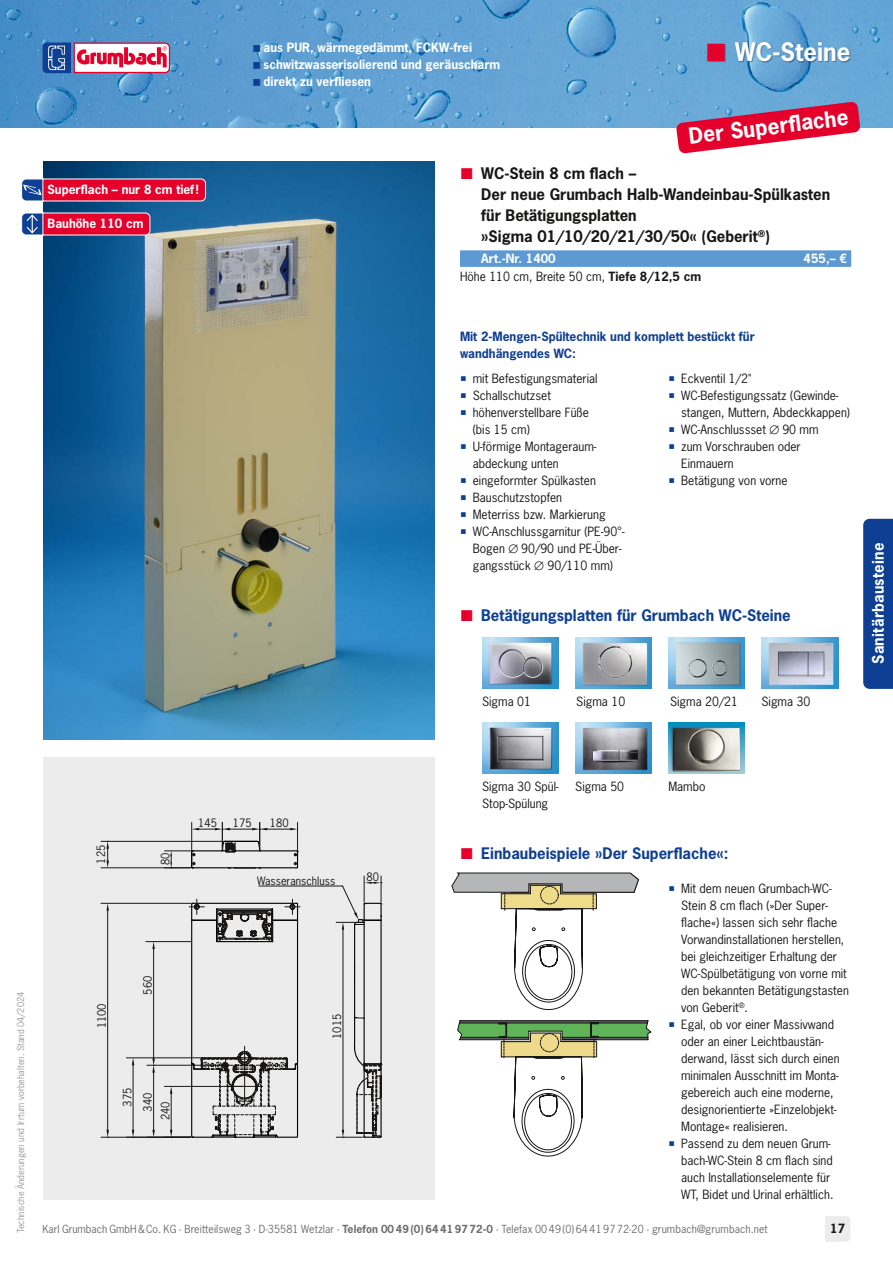
<style>
.page{position:relative;width:893px;height:1263px;background:#fff}
.page>*{position:absolute;margin:0;border:0;box-sizing:border-box;transform-origin:0 0}
.t1{font:700 24px "News Gothic Std";color:#fff}
.t2{font:700 21px "News Gothic Std";color:#fff}
.t3{font:700 15px/21px "News Gothic Std";color:#181716}
.t4{font:700 15px "News Gothic Std";color:#0f3f93}
.t5{font:700 15px "News Gothic Std";letter-spacing:.015em;color:#fff}
.t6{font:12px/17px "News Gothic Std";color:#181716}
.t7{font:700 12px/17px "News Gothic Std";color:#fff}
.t8{font:700 12px/17px "News Gothic Std";color:#0f3f93}
.t9{font:700 12px "News Gothic Std";color:#181716}
.t10{font:10.95px "News Gothic Std";color:#181716}
.t11{font:10.5px "News Gothic Std";letter-spacing:.01em;color:#6e6e6e}
.t12{font:9px "News Gothic Std";color:#9c9c9d}
.s1{font-weight:700}
.s2{color:#0f3f93}
</style>
<div class="page">
<img style="left:0;top:0;width:893px;height:128px">
<svg style="left:43px;top:43px;width:127px;height:30px"></svg>
<svg style="left:825px;top:1216px;width:25px;height:26px"></svg>
<div style="left:707px;top:42px;width:144px;height:21px;background:#181716;opacity:.4"></div>
<div style="left:863px;top:519px;width:30px;height:170px;background:#0f3f93"></div>
<div style="left:460px;top:250px;width:391px;height:17px;background:#5d9ad3"></div>
<img style="left:43px;top:162px;width:391px;height:578px">
<img style="left:482px;top:638px;width:77px;height:51px">
<img style="left:482px;top:723px;width:77px;height:51px">
<img style="left:575px;top:638px;width:77px;height:51px">
<img style="left:668px;top:638px;width:77px;height:51px">
<img style="left:761px;top:638px;width:77px;height:51px">
<img style="left:575px;top:723px;width:77px;height:51px">
<img style="left:668px;top:723px;width:77px;height:51px">
<div style="left:43px;top:757px;width:391px;height:442px;background:#ececec"></div>
<svg style="left:100px;top:903px;width:64px;height:235px"></svg>
<svg style="left:106px;top:903px;width:3px;height:8px"></svg>
<svg style="left:106px;top:1130px;width:3px;height:8px"></svg>
<hr style="left:147px;top:1065px;width:77px;height:1px;background:#181716">
<hr style="left:153px;top:1070px;width:1px;height:62px;background:#181716">
<svg style="left:152px;top:1130px;width:3px;height:7px"></svg>
<hr style="left:153px;top:947px;width:1px;height:113px;background:#181716">
<svg style="left:152px;top:942px;width:3px;height:7px"></svg>
<svg style="left:152px;top:1058px;width:3px;height:15px"></svg>
<hr style="left:126px;top:1057px;width:117px;height:1px;background:#181716">
<hr style="left:126px;top:1137px;width:65px;height:1px;background:#181716">
<hr style="left:133px;top:1063px;width:1px;height:69px;background:#181716">
<svg style="left:132px;top:1058px;width:2px;height:7px"></svg>
<svg style="left:132px;top:1130px;width:2px;height:8px"></svg>
<hr style="left:101px;top:867px;width:90px;height:1px;background:#181716">
<hr style="left:101px;top:841px;width:122px;height:1px;background:#181716">
<svg style="left:106px;top:841px;width:3px;height:27px"></svg>
<svg style="left:164px;top:822px;width:218px;height:316px"></svg>
<svg style="left:451px;top:872px;width:188px;height:139px"></svg>
<svg style="left:457px;top:1020px;width:194px;height:136px"></svg>
<svg style="left:21px;top:212px;width:130px;height:24px;background:#c52b56"></svg>
<svg style="left:21px;top:178px;width:185px;height:24px;background:#cc254f"></svg>
<svg style="left:676px;top:102px;width:184px;height:52px"></svg>
<svg style="left:707px;top:44px;width:18px;height:17px"></svg>
<svg style="left:253px;top:45px;width:7px;height:7px"></svg>
<svg style="left:253px;top:62px;width:7px;height:7px"></svg>
<svg style="left:253px;top:79px;width:7px;height:7px"></svg>
<p class="t7" style="left:48px;top:181px;width:153px">Superflach – nur 8 cm tief!</p>
<p class="t7" style="left:48px;top:215px;width:97px">Bauhöhe 110 cm</p>
<p class="t7" style="left:264px;top:39px;width:238px">aus PUR, wärmegedämmt, FCKW-frei schwitzwasserisolierend und geräuscharm direkt zu verfliesen</p>
<h1 class="t1" style="left:735px;top:36px;width:117px">WC-Steine</h1>
<h2 class="t2" style="left:687px;top:123px;width:162px;rotate:-7deg">Der Superfl ache</h2>
<p class="t3" style="left:481px;top:162px;width:350px">WC-Stein 8 cm flach –<br>Der neue Grumbach Halb-Wandeinbau-Spülkasten für Betätigungsplatten<br>»Sigma 01/10/20/21/30/50« (Geberit<sup>®</sup>)</p>
<p class="t7" style="left:481px;top:250px;width:76px">Art.-Nr. 1400</p>
<p class="t7" style="left:804px;top:250px;width:45px">455,– €</p>
<p class="t6" style="left:460px;top:268px;width:243px">Höhe 110 cm, Breite 50 cm, <span class="s1">Tiefe 8/12,5 cm</span></p>
<p class="t8" style="left:460px;top:328px;width:296px">Mit 2-Mengen-Spültechnik und komplett bestückt für wandhängendes WC:</p>
<p class="t6" style="left:460px;top:370px;width:139px"><span class="s2">○</span> mit Befestigungsmaterial</p>
<p class="t6" style="left:460px;top:387px;width:92px"><span class="s2">○</span> Schallschutzset</p>
<p class="t6" style="left:473px;top:404px;width:118px;text-indent:-13px"><span class="s2">○</span> höhenverstellbare Füße (bis 15 cm)</p>
<p class="t6" style="left:473px;top:438px;width:125px;text-indent:-13px"><span class="s2">○</span> U-förmige Montageraum&shy;abdeckung unten</p>
<p class="t6" style="left:460px;top:472px;width:137px"><span class="s2">○</span> eingeformter Spülkasten</p>
<p class="t6" style="left:460px;top:489px;width:104px"><span class="s2">○</span> Bauschutzstopfen</p>
<p class="t6" style="left:460px;top:506px;width:147px"><span class="s2">○</span> Meterriss bzw. Markierung</p>
<p class="t6" style="left:473px;top:523px;width:153px;text-indent:-13px"><span class="s2">○</span> WC-Anschlussgarnitur (PE-90°-<br>Bogen ∅ 90/90 und PE-Über&shy;gangsstück ∅ 90/110 mm)</p>
<p class="t6" style="left:668px;top:370px;width:84px"><span class="s2">○</span> Eckventil 1/2"</p>
<p class="t6" style="left:681px;top:387px;width:170px;text-indent:-13px"><span class="s2">○</span> WC-Befestigungssatz (Gewinde&shy;stangen, Muttern, Abdeckkappen)</p>
<p class="t6" style="left:668px;top:421px;width:152px"><span class="s2">○</span> WC-Anschlussset ∅ 90 mm</p>
<p class="t6" style="left:681px;top:438px;width:121px;text-indent:-13px"><span class="s2">○</span> zum Vorschrauben oder<br>Einmauern</p>
<p class="t6" style="left:668px;top:472px;width:121px"><span class="s2">○</span> Betätigung von vorne</p>
<p class="t4" style="left:481px;top:605px;width:311px">Betätigungsplatten für Grumbach WC-Steine</p>
<p class="t6" style="left:482px;top:693px;width:50px">Sigma 01</p>
<p class="t6" style="left:576px;top:693px;width:50px">Sigma 10</p>
<p class="t6" style="left:670px;top:693px;width:70px">Sigma 20/21</p>
<p class="t6" style="left:761px;top:693px;width:50px">Sigma 30</p>
<p class="t5" style="left:868px;top:664px;width:123px;rotate:-90deg">Sanitärbausteine</p>
<p class="t12" style="left:15px;top:1233px;width:243px;rotate:-90deg">Technische Änderungen und Irrtum vorbehalten. Stand 04/2024</p>
<p class="t10" style="left:94px;top:863px;width:20px;rotate:-90deg">125</p>
<p class="t10" style="left:158px;top:865px;width:14px;rotate:-90deg">80</p>
<p class="t10" style="left:198px;top:816px;width:20px">145</p>
<p class="t10" style="left:233px;top:816px;width:20px">175</p>
<p class="t10" style="left:270px;top:816px;width:20px">180</p>
<p class="t10" style="left:257px;top:874px;width:80px">Wasseranschluss</p>
<p class="t10" style="left:367px;top:869px;width:14px">80</p>
<p class="t10" style="left:95px;top:1028px;width:26px;rotate:-90deg">1100</p>
<p class="t10" style="left:141px;top:995px;width:20px;rotate:-90deg">560</p>
<p class="t10" style="left:120px;top:1106px;width:20px;rotate:-90deg">375</p>
<p class="t10" style="left:141px;top:1111px;width:20px;rotate:-90deg">340</p>
<p class="t10" style="left:158px;top:1120px;width:20px;rotate:-90deg">240</p>
<p class="t10" style="left:330px;top:1039px;width:27px;rotate:-90deg">1015</p>
<p class="t6" style="left:482px;top:778px;width:78px">Sigma 30 Spül-<br>Stop-Spülung</p>
<p class="t6" style="left:575px;top:778px;width:50px">Sigma 50</p>
<p class="t6" style="left:668px;top:778px;width:39px">Mambo</p>
<p class="t4" style="left:481px;top:843px;width:249px">Einbaubeispiele »Der Superflache«:</p>
<p class="t6" style="left:681px;top:880px;width:169px;text-indent:-13px"><span class="s2">○</span> Mit dem neuen Grumbach-WC-<br>Stein 8 cm flach (»Der Super&shy;flache«) lassen sich sehr flache<br>Vorwandinstallationen herstellen, bei gleichzeitiger Erhaltung der<br>WC-Spülbetätigung von vorne mit den bekannten Betätigungstasten von Geberit<sup>®</sup>.</p>
<p class="t6" style="left:681px;top:1016px;width:160px;text-indent:-13px"><span class="s2">○</span> Egal, ob vor einer Massivwand oder an einer Leichtbaustän&shy;derwand, lässt sich durch einen minimalen Ausschnitt im Monta&shy;gebereich auch eine moderne, designorientierte »Einzelobjekt-<br>Montage« realisieren.</p>
<p class="t6" style="left:681px;top:1135px;width:154px;text-indent:-13px"><span class="s2">○</span> Passend zu dem neuen Grum&shy;bach-WC-Stein 8 cm flach sind auch Installationselemente für<br>WT, Bidet und Urinal erhältlich.</p>
<p class="t11" style="left:43px;top:1222px;width:727px">Karl Grumbach GmbH&amp;Co. KG · Breitteilsweg 3 · D-35581 Wetzlar · <span class="s1">Telefon 0049(0)64419772-0</span> · Telefax 00 49 (0) 64 41 97 72-20 · grumbach@grumbach.net</p>
<p class="t9" style="left:830px;top:1221px;width:16px">17</p>
</div>
